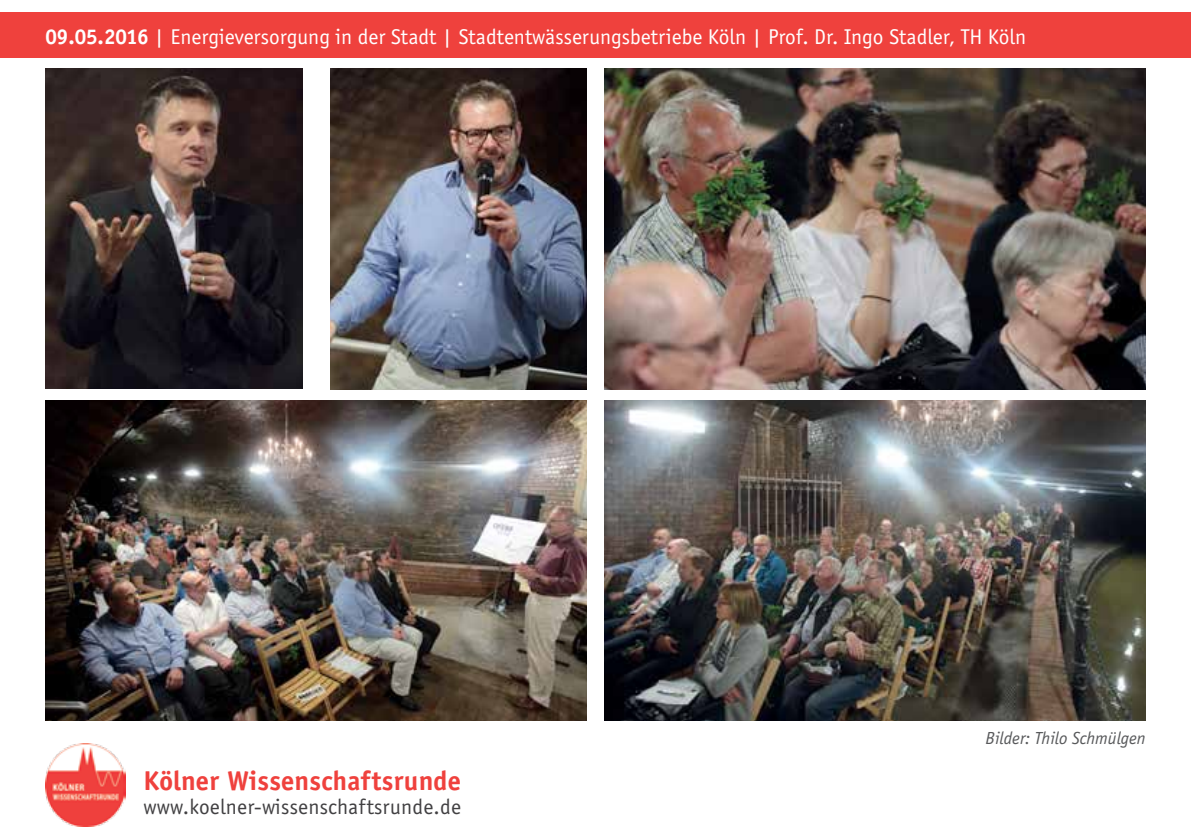
<style>
.page{position:relative;width:1191px;height:840px;background:#fff}
.page>*{position:absolute;margin:0;border:0;box-sizing:border-box;transform-origin:0 0}
.t1{font:700 28px "Officina San Itc T";letter-spacing:.01em;color:#ef413d}
.t2{font:22px "Officina San Itc T";color:#fff}
.t3{font:22px "Officina San Itc T";letter-spacing:.01em;color:#414042}
.t4{font:italic 18px "Officina San Itc T";color:#58595b}
.s1{font-weight:700}
</style>
<div class="page">
<img style="left:45px;top:743px;width:80px;height:82px">
<div style="left:0;top:12px;width:1191px;height:46px;background:#ef413d"></div>
<img style="left:45px;top:68px;width:257px;height:320px">
<img style="left:45px;top:400px;width:542px;height:320px">
<img style="left:604px;top:69px;width:541px;height:320px">
<img style="left:330px;top:69px;width:257px;height:320px">
<img style="left:604px;top:400px;width:541px;height:320px">
<p class="t2" style="left:45px;top:24px;width:982px"><span class="s1">09.05.2016</span> | Energieversorgung in der Stadt | Stadtentwässerungsbetriebe Köln | Prof. Dr. Ingo Stadler, TH Köln</p>
<p class="t1" style="left:143px;top:763px;width:319px">Kölner Wissenschaftsrunde</p>
<p class="t3" style="left:143px;top:793px;width:319px">www.koelner-wissenschaftsrunde.de</p>
<p class="t4" style="left:985px;top:727px;width:161px">Bilder: Thilo Schmülgen</p>
</div>
